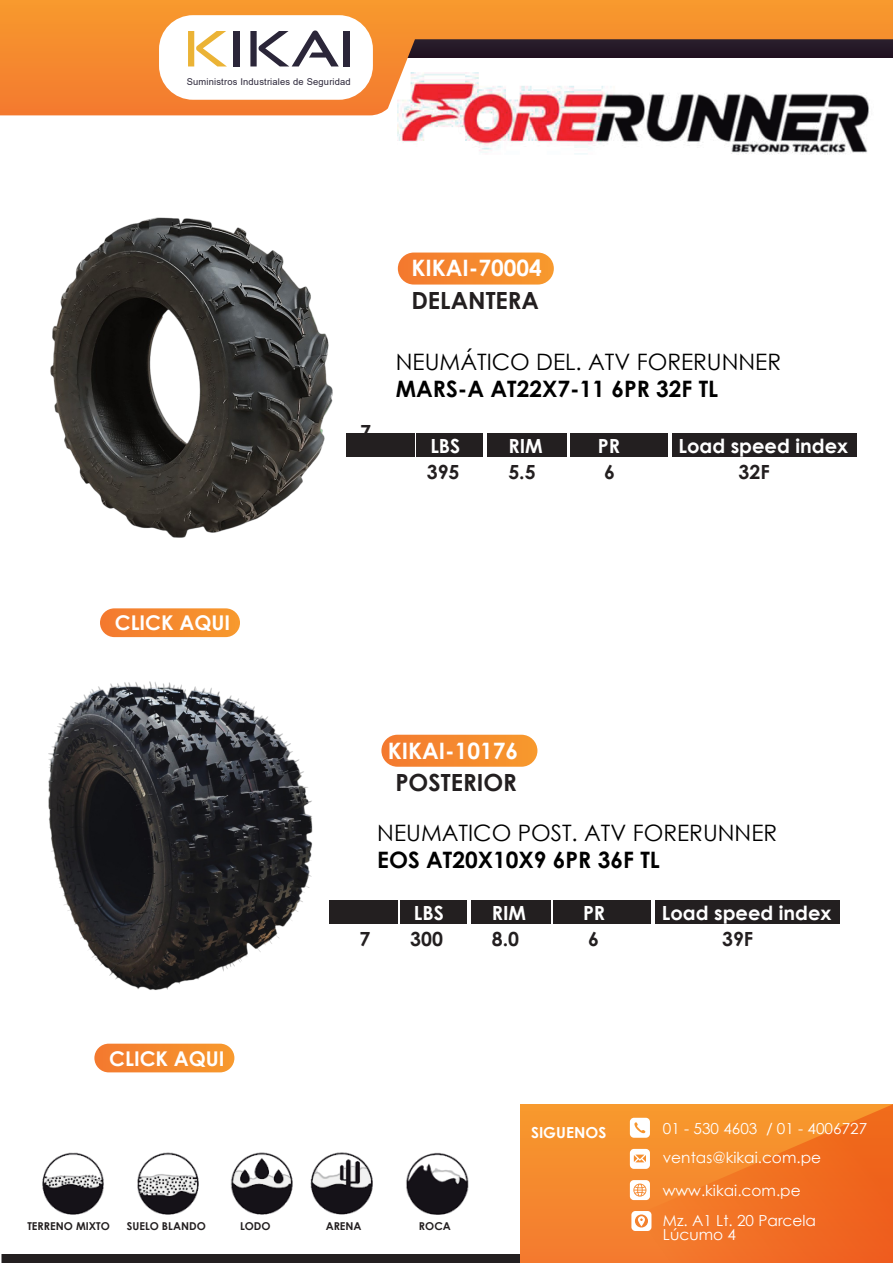
<style>
.page{position:relative;width:893px;height:1263px;background:#fff}
.page>*{position:absolute;margin:0;border:0;box-sizing:border-box;transform-origin:0 0}
.t1{font:700 23.7px "Century Gothic";color:#231f20}
.t2{font:22.65px "Century Gothic";color:#000}
.t3{font:700 22.65px "Century Gothic";color:#000}
.t4{font:700 22.65px "Century Gothic";color:#fff}
.t5{font:700 20.25px "Century Gothic";color:#fff}
.t6{font:700 19.5px "Century Gothic";color:#fff}
.t7{font:700 19.5px "Century Gothic";color:#231f20}
.t8{font:15.15px/13.5px "Century Gothic";color:#fff}
.t9{font:700 15.15px "Century Gothic";color:#fff}
.t10{font:700 10.8px "Century Gothic";color:#231f20}
.t11{font:9.3px "Arial";letter-spacing:.02em;color:#2b2639}
</style>
<div class="page">
<svg style="left:452px;top:253px;width:102px;height:32px;background:#f69337"></svg>
<div style="left:2px;top:1254px;width:518px;height:9px;background:#231f20"></div>
<svg style="left:520px;top:1104px;width:373px;height:159px;background:#f37d27"></svg>
<svg style="left:630px;top:1118px;width:20px;height:20px"></svg>
<svg style="left:630px;top:1180px;width:20px;height:20px"></svg>
<svg style="left:630px;top:1149px;width:20px;height:20px"></svg>
<svg style="left:631px;top:1211px;width:20px;height:20px"></svg>
<img style="left:398px;top:115px;width:471px;height:40px">
<img style="left:42px;top:1152px;width:251px;height:63px">
<img style="left:310px;top:1152px;width:159px;height:63px">
<svg style="left:381px;top:735px;width:156px;height:32px;background:#f58f38"></svg>
<svg style="left:0;top:0;width:893px;height:115px"></svg>
<img style="left:36px;top:6px;width:90px;height:103px">
<div style="left:159px;top:15px;width:214px;height:85px;background:#fff;border-radius:34px"></div>
<svg style="left:188px;top:31px;width:38px;height:35px"></svg>
<div style="left:233px;top:31px;width:7px;height:35px;background:#2b2639"></div>
<svg style="left:250px;top:31px;width:89px;height:35px"></svg>
<div style="left:344px;top:31px;width:6px;height:35px;background:#2b2639"></div>
<div style="left:416px;top:433px;width:67px;height:23px;background:#231f20"></div>
<div style="left:488px;top:433px;width:79px;height:23px;background:#231f20"></div>
<div style="left:570px;top:433px;width:97px;height:23px;background:#231f20"></div>
<div style="left:672px;top:433px;width:185px;height:23px;background:#231f20"></div>
<div style="left:329px;top:900px;width:69px;height:23px;background:#231f20"></div>
<div style="left:400px;top:900px;width:66px;height:23px;background:#231f20"></div>
<div style="left:471px;top:900px;width:79px;height:23px;background:#231f20"></div>
<div style="left:553px;top:900px;width:98px;height:23px;background:#231f20"></div>
<div style="left:655px;top:900px;width:185px;height:23px;background:#231f20"></div>
<div style="left:531px;top:1146px;width:87px;height:87px;background:#f5892f"></div>
<div style="left:100px;top:608px;width:140px;height:29px;background:linear-gradient(to right,#f47a31,#f7992d);border-radius:14px"></div>
<div style="left:94px;top:1044px;width:140px;height:28px;background:linear-gradient(to right,#f37a31,#f7992c);border-radius:14px"></div>
<img style="left:50px;top:135px;width:402px;height:491px">
<img style="left:48px;top:681px;width:284px;height:309px">
<p class="t11" style="left:187px;top:75px;width:166px">Suministros Industriales de Seguridad</p>
<h3 class="t5" style="left:115px;top:608px;width:117px">CLICK AQUI</h3>
<h3 class="t5" style="left:109px;top:1043px;width:117px">CLICK AQUI</h3>
<h2 class="t4" style="left:411px;top:251px;width:132px">KIKAI-70004</h2>
<h1 class="t1" style="left:411px;top:283px;width:129px">DELANTERA</h1>
<p class="t7" style="left:360px;top:417px;width:12px">7</p>
<h2 class="t2" style="left:396px;top:346px;width:387px">NEUMÁTICO DEL. ATV FORERUNNER</h2>
<h2 class="t3" style="left:396px;top:372px;width:324px">MARS-A AT22X7-11 6PR 32F TL</h2>
<p class="t6" style="left:430px;top:432px;width:32px">LBS</p>
<p class="t6" style="left:508px;top:432px;width:36px">RIM</p>
<p class="t6" style="left:598px;top:432px;width:24px">PR</p>
<p class="t6" style="left:678px;top:432px;width:171px">Load speed index</p>
<p class="t7" style="left:427px;top:458px;width:34px">395</p>
<p class="t7" style="left:508px;top:458px;width:29px">5.5</p>
<p class="t7" style="left:604px;top:458px;width:12px">6</p>
<p class="t7" style="left:739px;top:458px;width:33px">32F</p>
<h2 class="t4" style="left:388px;top:733px;width:132px">KIKAI-10176</h2>
<h1 class="t1" style="left:395px;top:765px;width:123px">POSTERIOR</h1>
<h2 class="t2" style="left:377px;top:817px;width:401px">NEUMATICO POST. ATV FORERUNNER</h2>
<h2 class="t3" style="left:377px;top:843px;width:284px">EOS AT20X10X9 6PR 36F TL</h2>
<p class="t6" style="left:414px;top:898px;width:32px">LBS</p>
<p class="t6" style="left:492px;top:898px;width:36px">RIM</p>
<p class="t6" style="left:583px;top:898px;width:24px">PR</p>
<p class="t6" style="left:662px;top:898px;width:171px">Load speed index</p>
<p class="t7" style="left:360px;top:924px;width:12px">7</p>
<p class="t7" style="left:410px;top:924px;width:34px">300</p>
<p class="t7" style="left:492px;top:924px;width:29px">8.0</p>
<p class="t7" style="left:588px;top:924px;width:12px">6</p>
<p class="t7" style="left:722px;top:924px;width:33px">39F</p>
<p class="t9" style="left:531px;top:1121px;width:77px">SIGUENOS</p>
<p class="t8" style="left:663px;top:1121px;width:206px">01 - 530 4603 / 01 - 4006727</p>
<p class="t8" style="left:663px;top:1151px;width:160px">ventas@kikai.com.pe</p>
<p class="t8" style="left:663px;top:1183px;width:140px">www.kikai.com.pe</p>
<p class="t10" style="left:27px;top:1217px;width:84px">TERRENO MIXTO</p>
<p class="t10" style="left:127px;top:1218px;width:80px">SUELO BLANDO</p>
<p class="t10" style="left:240px;top:1218px;width:32px">LODO</p>
<p class="t10" style="left:326px;top:1217px;width:37px">ARENA</p>
<p class="t10" style="left:419px;top:1217px;width:33px">ROCA</p>
<p class="t8" style="left:663px;top:1214px;width:155px">Mz. A1 Lt. 20 Parcela<br>Lúcumo 4</p>
</div>
